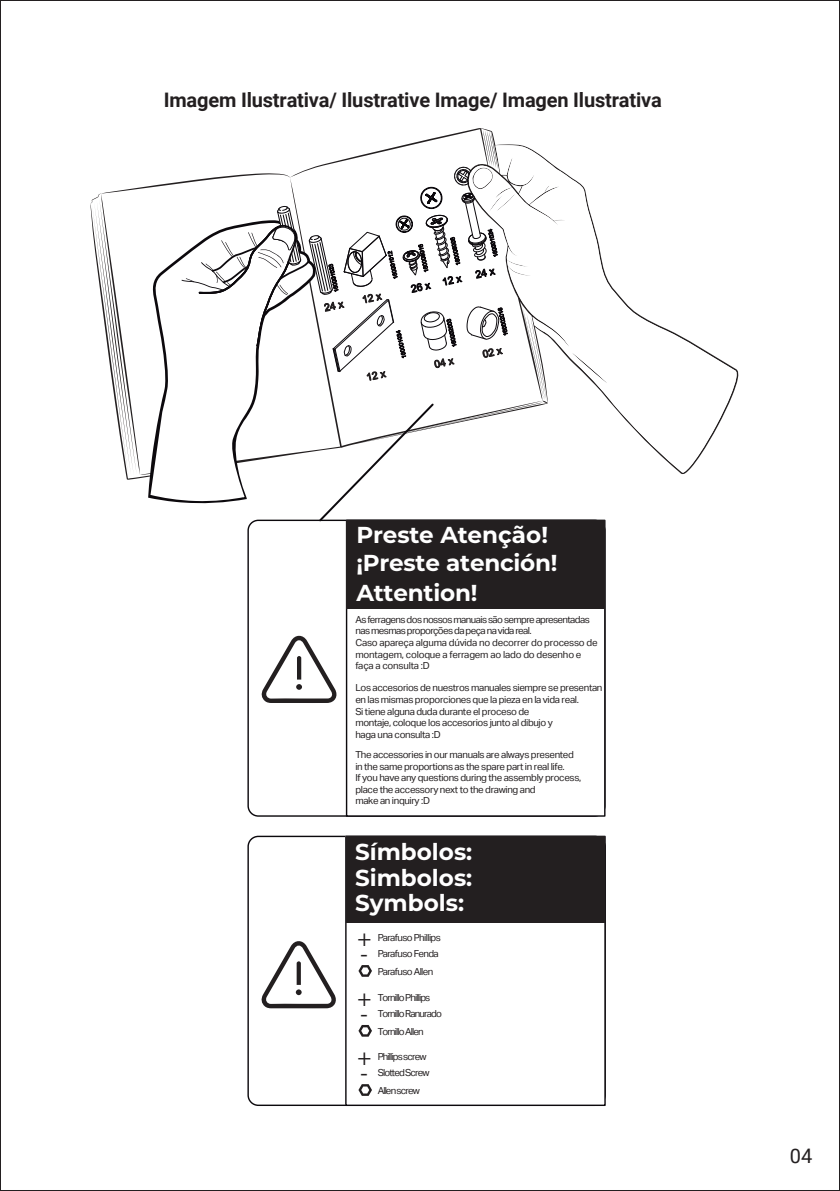
<style>
.page{position:relative;width:840px;height:1191px;background:#fff}
.page>*{position:absolute;margin:0;border:0;box-sizing:border-box;transform-origin:0 0}
.t1{font:700 23.4px "Gotham";color:#231f20}
.t2{font:700 23px/29px "Montserrat";color:#fff}
.t3{font:700 20px "Roboto";letter-spacing:-.01em;color:#231f20}
.t4{font:20px "Roboto";color:#231f20}
.t5{font:10.2px "Arial";color:#231f20}
.t6{font:9.6px/11.6px "Aktiv Grotesk";letter-spacing:-.035em;color:#231f20}
.t7{font:9.6px/16.2px "Aktiv Grotesk";letter-spacing:-.09em;color:#231f20}
.t8{font:9.6px/16.2px "Aktiv Grotesk";letter-spacing:-.06em;color:#231f20}
</style>
<div class="page">
<svg style="left:261px;top:941px;width:75px;height:67px"></svg>
<div style="left:345px;top:835px;width:260px;height:271px;border:1px solid #0c090d"></div>
<div style="left:346px;top:836px;width:258px;height:86px;background:#231f20"></div>
<svg style="left:261px;top:635px;width:76px;height:68px"></svg>
<div style="left:345px;top:519px;width:260px;height:297px;border:1px solid #0c090d"></div>
<div style="left:346px;top:520px;width:258px;height:89px;background:#231f20"></div>
<svg style="left:358px;top:965px;width:14px;height:11px"></svg>
<svg style="left:358px;top:1025px;width:14px;height:11px"></svg>
<svg style="left:358px;top:1084px;width:14px;height:11px"></svg>
<svg style="left:547px;top:160px;width:190px;height:314px"></svg>
<svg style="left:90px;top:128px;width:457px;height:395px"></svg>
<h3 class="t3" style="left:164px;top:85px;width:499px">Imagem Ilustrativa/ Ilustrative Image/ Imagen Ilustrativa</h3>
<p class="t5" style="left:409px;top:282px;width:53px;rotate:-12deg">26 x 12 x</p>
<h2 class="t2" style="left:356px;top:519px;width:202px">Preste Atenção! ¡Preste atención!<br>Attention!</h2>
<p class="t6" style="left:355px;top:614px;width:243px">As ferragens dos nossos manuais são sempre apresentadas nas mesmas proporções da peça na vida real.<br>Caso apareça alguma dúvida no decorrer do processo de montagem, coloque a ferragem ao lado do desenho e faça a consulta :D</p>
<p class="t6" style="left:355px;top:682px;width:248px">Los accesorios de nuestros manuales siempre se presentan en las mismas proporciones que la pieza en la vida real.<br>Si tiene alguna duda durante el proceso de<br>montaje, coloque los accesorios junto al dibujo y<br>haga una consulta :D</p>
<p class="t6" style="left:355px;top:749px;width:227px">The accessories in our manuals are always presented in the same proportions as the spare part in real life.<br>If you have any questions during the assembly process, place the accessory next to the drawing and<br>make an inquiry :D</p>
<h2 class="t2" style="left:355px;top:838px;width:119px;line-height:25.2px;text-align:justify">Símbolos:<br>Simbolos:<br>Symbols:</h2>
<p class="t8" style="left:377px;top:929px;width:65px">Parafuso Phillips<br>Parafuso Fenda</p>
<p class="t8" style="left:377px;top:963px;width:57px">Parafuso Allen</p>
<h1 class="t1" style="left:357px;top:923px;width:15px">+</h1>
<h1 class="t1" style="left:360px;top:939px;width:9px">-</h1>
<h1 class="t1" style="left:357px;top:983px;width:15px">+</h1>
<h1 class="t1" style="left:360px;top:999px;width:9px">-</h1>
<p class="t7" style="left:377px;top:989px;width:66px">Tornillo Phillips<br>Tornillo Ranurado</p>
<p class="t7" style="left:377px;top:1023px;width:47px">Tornillo Allen</p>
<h1 class="t1" style="left:357px;top:1042px;width:15px">+</h1>
<h1 class="t1" style="left:360px;top:1058px;width:9px">-</h1>
<p class="t7" style="left:377px;top:1048px;width:53px">Phillips screw<br>Slotted Screw</p>
<p class="t7" style="left:377px;top:1082px;width:44px">Allen screw</p>
<h3 class="t4" style="left:789px;top:1141px;width:24px">04</h3>
</div>
